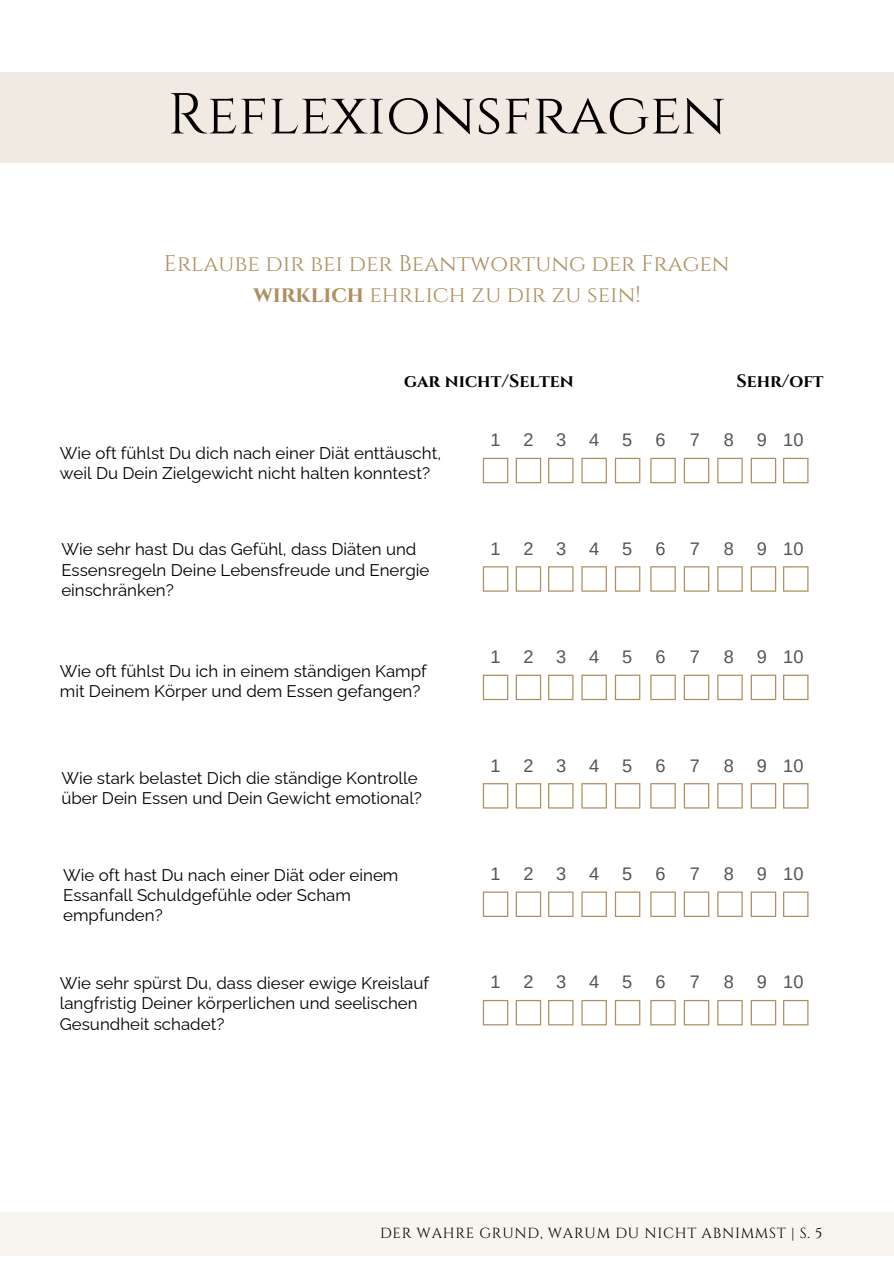
<style>
.page{position:relative;width:894px;height:1264px;background:#fff}
.page>*{position:absolute;margin:0;border:0;box-sizing:border-box;transform-origin:0 0}
.t1{font:57.6px "Cinzel";color:#000}
.t2{font:22.65px/31.5px "Cinzel";color:#af8f60;text-align:center}
.t3{font:18.15px "Arimo";color:#545454}
.t4{font:700 17.85px "Cinzel";color:#000}
.t5{font:16.8px/20.2px "Raleway";color:#000}
.t6{font:14.55px "Cinzel";letter-spacing:.05em;color:#000}
.s1{font-weight:700}
</style>
<div class="page">
<div style="left:0;top:1211px;width:893px;height:44px;background:#f8f5f1"></div>
<svg style="left:482px;top:458px;width:26px;height:25px"></svg>
<svg style="left:515px;top:458px;width:26px;height:25px"></svg>
<svg style="left:548px;top:458px;width:25px;height:25px"></svg>
<svg style="left:581px;top:458px;width:25px;height:25px"></svg>
<svg style="left:614px;top:458px;width:26px;height:25px"></svg>
<svg style="left:650px;top:458px;width:25px;height:25px"></svg>
<svg style="left:683px;top:458px;width:26px;height:25px"></svg>
<svg style="left:717px;top:458px;width:25px;height:25px"></svg>
<svg style="left:750px;top:458px;width:26px;height:25px"></svg>
<svg style="left:783px;top:458px;width:25px;height:25px"></svg>
<svg style="left:482px;top:566px;width:26px;height:25px"></svg>
<svg style="left:515px;top:566px;width:26px;height:25px"></svg>
<svg style="left:548px;top:566px;width:25px;height:25px"></svg>
<svg style="left:581px;top:566px;width:25px;height:25px"></svg>
<svg style="left:614px;top:566px;width:26px;height:25px"></svg>
<svg style="left:650px;top:566px;width:25px;height:25px"></svg>
<svg style="left:683px;top:566px;width:26px;height:25px"></svg>
<svg style="left:717px;top:566px;width:25px;height:25px"></svg>
<svg style="left:750px;top:566px;width:26px;height:25px"></svg>
<svg style="left:783px;top:566px;width:25px;height:25px"></svg>
<svg style="left:482px;top:674px;width:26px;height:26px"></svg>
<svg style="left:515px;top:674px;width:26px;height:26px"></svg>
<svg style="left:548px;top:674px;width:25px;height:26px"></svg>
<svg style="left:581px;top:674px;width:25px;height:26px"></svg>
<svg style="left:614px;top:674px;width:26px;height:26px"></svg>
<svg style="left:650px;top:674px;width:25px;height:26px"></svg>
<svg style="left:683px;top:674px;width:26px;height:26px"></svg>
<svg style="left:717px;top:674px;width:25px;height:26px"></svg>
<svg style="left:750px;top:674px;width:26px;height:26px"></svg>
<svg style="left:783px;top:674px;width:25px;height:26px"></svg>
<svg style="left:482px;top:783px;width:26px;height:25px"></svg>
<svg style="left:515px;top:783px;width:26px;height:25px"></svg>
<svg style="left:548px;top:783px;width:25px;height:25px"></svg>
<svg style="left:581px;top:783px;width:25px;height:25px"></svg>
<svg style="left:614px;top:783px;width:26px;height:25px"></svg>
<svg style="left:650px;top:783px;width:25px;height:25px"></svg>
<svg style="left:683px;top:783px;width:26px;height:25px"></svg>
<svg style="left:717px;top:783px;width:25px;height:25px"></svg>
<svg style="left:750px;top:783px;width:26px;height:25px"></svg>
<svg style="left:783px;top:783px;width:25px;height:25px"></svg>
<svg style="left:482px;top:1000px;width:26px;height:25px"></svg>
<svg style="left:515px;top:1000px;width:26px;height:25px"></svg>
<svg style="left:548px;top:1000px;width:25px;height:25px"></svg>
<svg style="left:581px;top:1000px;width:25px;height:25px"></svg>
<svg style="left:614px;top:1000px;width:26px;height:25px"></svg>
<svg style="left:650px;top:1000px;width:25px;height:25px"></svg>
<svg style="left:683px;top:1000px;width:26px;height:25px"></svg>
<svg style="left:717px;top:1000px;width:25px;height:25px"></svg>
<svg style="left:750px;top:1000px;width:26px;height:25px"></svg>
<svg style="left:783px;top:1000px;width:25px;height:25px"></svg>
<div style="left:0;top:72px;width:893px;height:90px;background:#f1eae2"></div>
<svg style="left:482px;top:891px;width:26px;height:26px"></svg>
<svg style="left:515px;top:891px;width:26px;height:26px"></svg>
<svg style="left:548px;top:891px;width:25px;height:26px"></svg>
<svg style="left:581px;top:891px;width:25px;height:26px"></svg>
<svg style="left:614px;top:891px;width:26px;height:26px"></svg>
<svg style="left:650px;top:891px;width:25px;height:26px"></svg>
<svg style="left:683px;top:891px;width:26px;height:26px"></svg>
<svg style="left:717px;top:891px;width:25px;height:26px"></svg>
<svg style="left:750px;top:891px;width:26px;height:26px"></svg>
<svg style="left:783px;top:891px;width:25px;height:26px"></svg>
<p class="t1" style="left:167px;top:77px;width:560px">Reflexionsfragen</p>
<h2 class="t2" style="left:164px;top:248px;width:567px">Erlaube dir bei der Beantwortung der Fragen<br><span class="s1">WIRKLICH</span> ehrlich zu dir zu sein!</h2>
<p class="t4" style="left:404px;top:369px;width:171px">GAR NICHT/SELTEN</p>
<p class="t4" style="left:736px;top:369px;width:89px">SEHR/OFT</p>
<p class="t5" style="left:60px;top:442px;width:383px">Wie oft fühlst Du dich nach einer Diät enttäuscht, weil Du Dein Zielgewicht nicht halten konntest?</p>
<p class="t5" style="left:61px;top:539px;width:369px">Wie sehr hast Du das Gefühl, dass Diäten und<br>Essensregeln Deine Lebensfreude und Energie einschränken?</p>
<p class="t5" style="left:60px;top:660px;width:368px">Wie oft fühlst Du ich in einem ständigen Kampf mit Deinem Körper und dem Essen gefangen?</p>
<p class="t5" style="left:61px;top:767px;width:362px">Wie stark belastet Dich die ständige Kontrolle über Dein Essen und Dein Gewicht emotional?</p>
<p class="t5" style="left:63px;top:864px;width:337px">Wie oft hast Du nach einer Diät oder einem<br>Essanfall Schuldgefühle oder Scham empfunden?</p>
<p class="t5" style="left:60px;top:972px;width:370px">Wie sehr spürst Du, dass dieser ewige Kreislauf langfristig Deiner körperlichen und seelischen<br>Gesundheit schadet?</p>
<h3 class="t3" style="left:490px;top:430px;width:12px">1</h3>
<h3 class="t3" style="left:523px;top:430px;width:12px">2</h3>
<p class="t3" style="left:556px;top:430px;width:12px">3</p>
<p class="t3" style="left:589px;top:430px;width:12px">4</p>
<p class="t3" style="left:622px;top:430px;width:12px">5</p>
<p class="t3" style="left:655px;top:430px;width:12px">6</p>
<p class="t3" style="left:689px;top:430px;width:12px">7</p>
<p class="t3" style="left:723px;top:430px;width:12px">8</p>
<p class="t3" style="left:756px;top:430px;width:12px">9</p>
<p class="t3" style="left:783px;top:430px;width:22px">10</p>
<p class="t3" style="left:490px;top:538px;width:12px">1</p>
<p class="t3" style="left:523px;top:538px;width:12px">2</p>
<p class="t3" style="left:556px;top:538px;width:12px">3</p>
<p class="t3" style="left:589px;top:538px;width:12px">4</p>
<p class="t3" style="left:622px;top:538px;width:12px">5</p>
<p class="t3" style="left:655px;top:538px;width:12px">6</p>
<p class="t3" style="left:689px;top:538px;width:12px">7</p>
<p class="t3" style="left:723px;top:538px;width:12px">8</p>
<p class="t3" style="left:756px;top:538px;width:12px">9</p>
<p class="t3" style="left:783px;top:538px;width:22px">10</p>
<p class="t3" style="left:490px;top:646px;width:12px">1</p>
<p class="t3" style="left:523px;top:646px;width:12px">2</p>
<p class="t3" style="left:556px;top:646px;width:12px">3</p>
<p class="t3" style="left:589px;top:646px;width:12px">4</p>
<p class="t3" style="left:622px;top:646px;width:12px">5</p>
<p class="t3" style="left:655px;top:646px;width:12px">6</p>
<p class="t3" style="left:689px;top:646px;width:12px">7</p>
<p class="t3" style="left:723px;top:646px;width:12px">8</p>
<p class="t3" style="left:756px;top:646px;width:12px">9</p>
<p class="t3" style="left:783px;top:646px;width:22px">10</p>
<p class="t3" style="left:490px;top:755px;width:12px">1</p>
<p class="t3" style="left:523px;top:755px;width:12px">2</p>
<p class="t3" style="left:556px;top:755px;width:12px">3</p>
<p class="t3" style="left:589px;top:755px;width:12px">4</p>
<p class="t3" style="left:622px;top:755px;width:12px">5</p>
<p class="t3" style="left:655px;top:755px;width:12px">6</p>
<p class="t3" style="left:689px;top:755px;width:12px">7</p>
<p class="t3" style="left:723px;top:755px;width:12px">8</p>
<p class="t3" style="left:756px;top:755px;width:12px">9</p>
<p class="t3" style="left:783px;top:755px;width:22px">10</p>
<p class="t3" style="left:490px;top:863px;width:12px">1</p>
<p class="t3" style="left:523px;top:863px;width:12px">2</p>
<p class="t3" style="left:556px;top:863px;width:12px">3</p>
<p class="t3" style="left:589px;top:863px;width:12px">4</p>
<p class="t3" style="left:622px;top:863px;width:12px">5</p>
<p class="t3" style="left:655px;top:863px;width:12px">6</p>
<p class="t3" style="left:689px;top:863px;width:12px">7</p>
<p class="t3" style="left:723px;top:863px;width:12px">8</p>
<p class="t3" style="left:756px;top:863px;width:12px">9</p>
<p class="t3" style="left:783px;top:863px;width:22px">10</p>
<p class="t3" style="left:490px;top:972px;width:12px">1</p>
<p class="t3" style="left:523px;top:972px;width:12px">2</p>
<p class="t3" style="left:556px;top:972px;width:12px">3</p>
<p class="t3" style="left:589px;top:972px;width:12px">4</p>
<p class="t3" style="left:622px;top:972px;width:12px">5</p>
<p class="t3" style="left:655px;top:972px;width:12px">6</p>
<p class="t3" style="left:689px;top:972px;width:12px">7</p>
<p class="t3" style="left:723px;top:972px;width:12px">8</p>
<p class="t3" style="left:756px;top:972px;width:12px">9</p>
<p class="t3" style="left:783px;top:972px;width:22px">10</p>
<h1 class="t6" style="left:380px;top:1223px;width:443px">DER WAHRE GRUND, WARUM DU NICHT ABNIMMST | S. 5</h1>
</div>
